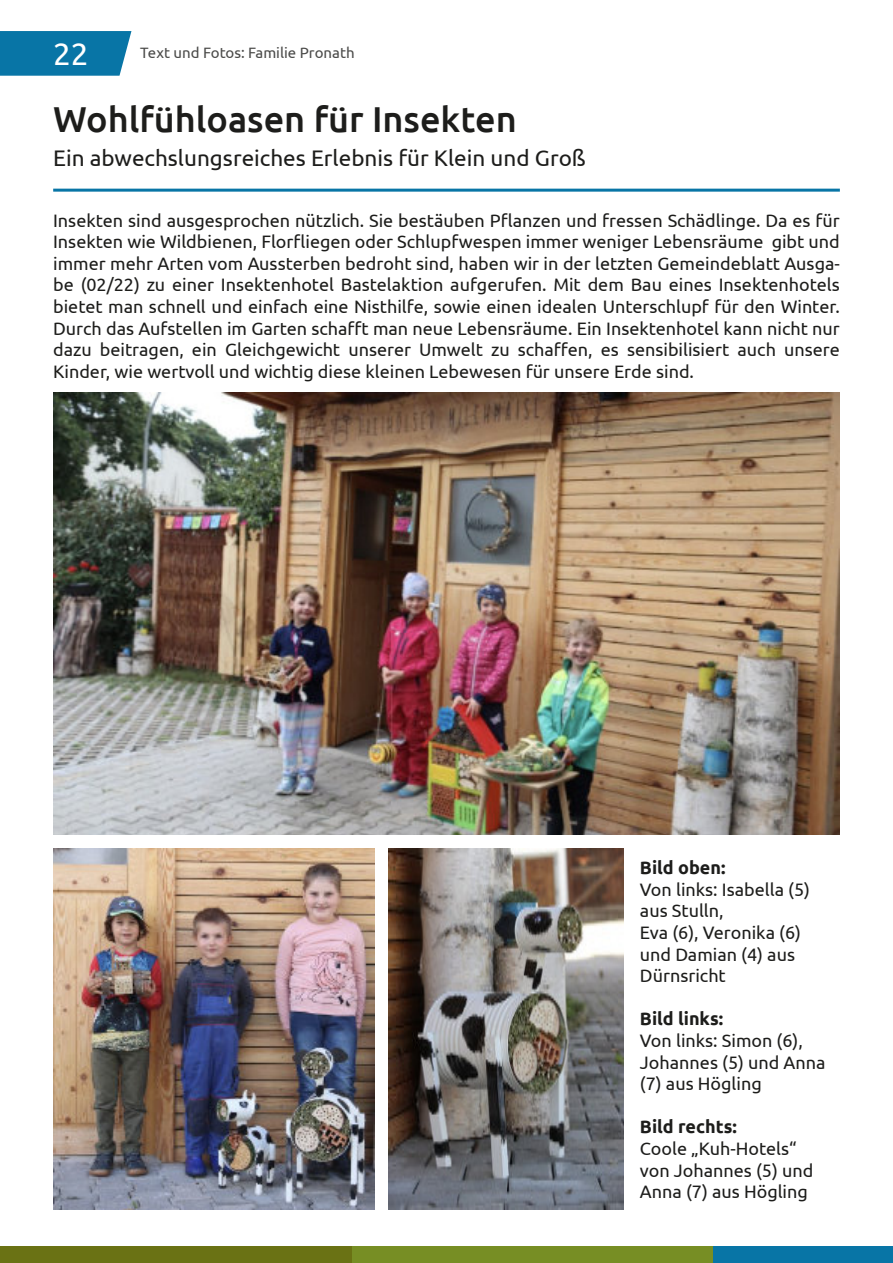
<style>
.page{position:relative;width:893px;height:1263px;background:#fff}
.page>*{position:absolute;margin:0;border:0;box-sizing:border-box;transform-origin:0 0}
.t1{font:500 36px "Ubuntu";color:#1d1d1b}
.t2{font:31.5px "Ubuntu";color:#fff}
.t3{font:22.5px "Ubuntu";color:#1d1d1b}
.t4{font:18px/21.6px "Ubuntu";color:#1d1d1b}
.t5{font:700 18px "Ubuntu";color:#1d1d1b}
.t6{font:15px "Ubuntu";color:rgb(29 29 27/.8)}
</style>
<div class="page">
<svg style="left:0;top:31px;width:131px;height:45px;background:#147baa"></svg>
<div style="left:713px;top:1246px;width:180px;height:17px;background:#0875a6"></div>
<div style="left:352px;top:1246px;width:361px;height:17px;background:#778e24"></div>
<div style="left:0;top:1246px;width:352px;height:17px;background:#6a7214"></div>
<hr style="left:53px;top:189px;width:787px;height:3px;background:#0875a6">
<img style="left:53px;top:393px;width:787px;height:441px">
<img style="left:53px;top:848px;width:322px;height:362px">
<img style="left:389px;top:848px;width:235px;height:362px">
<h2 class="t2" style="left:53px;top:41px;width:37px">22</h2>
<h1 class="t1" style="left:53px;top:104px;width:465px">Wohlfühloasen für Insekten</h1>
<p class="t3" style="left:53px;top:148px;width:534px">Ein abwechslungsreiches Erlebnis für Klein und Groß</p>
<p class="t6" style="left:140px;top:47px;width:216px">Text und Fotos: Familie Pronath</p>
<p class="t4" style="left:53px;top:210px;width:788px;text-align:justify">Insekten sind ausgesprochen nützlich. Sie bestäuben Pflanzen und fressen Schädlinge. Da es für Insekten wie Wildbienen, Florfliegen oder Schlupfwespen immer weniger Lebensräume gibt und immer mehr Arten vom Aussterben bedroht sind, haben wir in der letzten Gemeindeblatt Ausga&shy;be (02/22) zu einer Insektenhotel Bastelaktion aufgerufen. Mit dem Bau eines Insektenhotels bietet man schnell und einfach eine Nisthilfe, sowie einen idealen Unterschlupf für den Winter.<br>Durch das Aufstellen im Garten schafft man neue Lebensräume. Ein Insektenhotel kann nicht nur dazu beitragen, ein Gleichgewicht unserer Umwelt zu schaffen, es sensibilisiert auch unsere Kinder, wie wertvoll und wichtig diese kleinen Lebewesen für unsere Erde sind.</p>
<p class="t5" style="left:640px;top:860px;width:87px">Bild oben:</p>
<p class="t4" style="left:640px;top:879px;width:172px">Von links: Isabella (5) aus Stulln,<br>Eva (6), Veronika (6) und Damian (4) aus<br>Dürnsricht</p>
<p class="t5" style="left:640px;top:1011px;width:85px">Bild links:</p>
<p class="t4" style="left:640px;top:1031px;width:187px">Von links: Simon (6),<br>Johannes (5) und Anna (7) aus Högling</p>
<p class="t5" style="left:640px;top:1119px;width:98px">Bild rechts:</p>
<p class="t4" style="left:640px;top:1139px;width:175px">Coole „Kuh-Hotels“ von Johannes (5) und<br>Anna (7) aus Högling</p>
</div>
